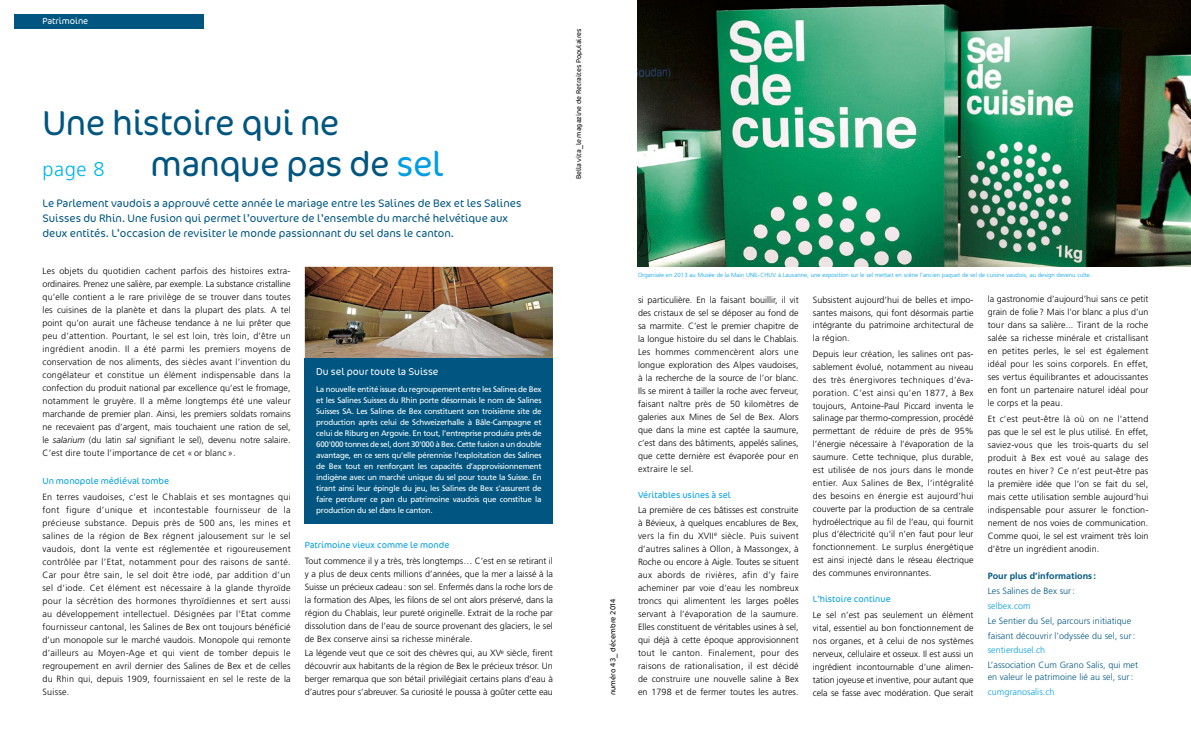
<style>
.page{position:relative;width:1191px;height:738px;background:#fff}
.page>*{position:absolute;margin:0;border:0;box-sizing:border-box;transform-origin:0 0}
.t1{font:300 35px/40.5px "Cocon";letter-spacing:-.015em;color:#005680}
.t2{font:300 20px "Frutiger";color:#00b5ed}
.t3{font:300 11px/15px "Cocon";color:#005680}
.t4{font:300 10px "Cocon";color:#fff}
.t5{font:300 9px/13px "Frutiger";letter-spacing:.01em;color:#000;text-align:justify}
.t6{font:300 9px/14.8px "Frutiger";letter-spacing:.005em;color:#005680}
.t7{font:300 9px "Cocon";color:#009ee3}
.t8{font:300 9px "Frutiger";letter-spacing:.005em;color:#009ee3}
.t9{font:700 9px "Frutiger";color:#005680}
.t10{font:300 9px "Cocon";color:#fff}
.t11{font:300 8.9px/12.9px "Frutiger";color:#000}
.t12{font:300 8.9px "Cocon";color:#009ee3}
.t13{font:8px/11px "Frutiger";letter-spacing:-.03em;color:#fff;text-align:justify}
.t14{font:300 7.5px "Cocon";letter-spacing:.005em;color:#000}
.t15{font:300 7px "Cocon";letter-spacing:.005em;color:#000}
.t16{font:300 6px "Frutiger";letter-spacing:.01em;color:#009ee3}
.s1{color:#009ee3}
.s2{font-style:italic}
.s3{font-size:8.9px}
</style>
<div class="page">
<img style="left:638px;top:0;width:553px;height:266px">
<div style="left:14px;top:14px;width:189px;height:14px;background:#005680"></div>
<img style="left:305px;top:266px;width:248px;height:92px">
<div style="left:305px;top:358px;width:248px;height:165px;background:#005680"></div>
<p class="t10" style="left:43px;top:16px;width:47px">Patrimoine</p>
<h1 class="t1" style="left:151px;top:104px;width:294px;text-indent:-108px">Une histoire qui ne manque pas de <span class="s1">sel</span></h1>
<h2 class="t2" style="left:43px;top:158px;width:63px">page 8</h2>
<p class="t3" style="left:43px;top:196px;width:480px">Le Parlement vaudois a approuvé cette année le mariage entre les Salines de Bex et les Salines<br>Suisses du Rhin. Une fusion qui permet l’ouverture de l’ensemble du marché helvétique aux deux entités. L’occasion de revisiter le monde passionnant du sel dans le canton.</p>
<p class="t5" style="left:43px;top:264px;width:250px">Les objets du quotidien cachent parfois des histoires extra&shy;ordinaires. Prenez une salière, par exemple. La substance cristalline qu’elle contient a le rare privilège de se trouver dans toutes les cuisines de la planète et dans la plupart des plats. A tel point qu’on aurait une fâcheuse tendance à ne lui prêter que peu d’attention. Pourtant, le sel est loin, très loin, d’être un ingrédient anodin. Il a été parmi les premiers moyens de conservation de nos aliments, des siècles avant l’invention du congélateur et constitue un élément indispensable dans la confection du produit national par excellence qu’est le fromage, notamment le gruyère. Il a même longtemps été une valeur marchande de premier plan. Ainsi, les premiers soldats romains ne recevaient pas d’argent, mais touchaient une ration de sel, le <span class="s2">salarium</span> (du latin <span class="s2">sal</span> signifiant le sel), devenu notre salaire.<br>C’est dire toute l’importance de cet « or blanc ».</p>
<p class="t7" style="left:43px;top:475px;width:128px">Un monopole médiéval tombe</p>
<p class="t5" style="left:43px;top:490px;width:250px">En terres vaudoises, c’est le Chablais et ses montagnes qui font figure d’unique et incontestable fournisseur de la précieuse substance. Depuis près de 500 ans, les mines et salines de la région de Bex régnent jalousement sur le sel vaudois, dont la vente est réglementée et rigoureusement contrôlée par l’Etat, notamment pour des raisons de santé.<br>Car pour être sain, le sel doit être iodé, par addition d’un sel d’iode. Cet élément est nécessaire à la glande thyroïde pour la sécrétion des hormones thyroïdiennes et sert aussi au développement intellectuel. Désignées par l’Etat comme fournisseur cantonal, les Salines de Bex ont toujours bénéficié d’un monopole sur le marché vaudois. Monopole qui remonte d’ailleurs au Moyen-Age et qui vient de tomber depuis le regroupement en avril dernier des Salines de Bex et de celles du Rhin qui, depuis 1909, fournissaient en sel le reste de la Suisse.</p>
<p class="t4" style="left:316px;top:365px;width:124px">Du sel pour toute la Suisse</p>
<p class="t13" style="left:316px;top:383px;width:227px">La nouvelle entité issue du regroupement entre les Salines de Bex et les Salines Suisses du Rhin porte désormais le nom de Salines Suisses SA. Les Salines de Bex constituent son troisième site de production après celui de Schweizerhalle à Bâle-Campagne et celui de Riburg en Argovie. En tout, l’entreprise produira près de 600'000 tonnes de sel, dont 30'000 à Bex. Cette fusion a un double avantage, en ce sens qu’elle pérennise l’exploitation des Salines de Bex tout en renforçant les capacités d’approvisionnement indigène avec un marché unique du sel pour toute la Suisse. En tirant ainsi leur épingle du jeu, les Salines de Bex s’assurent de faire perdurer ce pan du patrimoine vaudois que constitue la production du sel dans le canton.</p>
<p class="t7" style="left:305px;top:539px;width:146px">Patrimoine vieux comme le monde</p>
<p class="t5" style="left:305px;top:553px;width:250px">Tout commence il y a très, très longtemps… C’est en se retirant il y a plus de deux cents millions d’années, que la mer a laissé à la Suisse un précieux cadeau: son sel. Enfermés dans la roche lors de la formation des Alpes, les filons de sel ont alors préservé, dans la région du Chablais, leur pureté originelle. Extrait de la roche par dissolution dans de l’eau de source provenant des glaciers, le sel de Bex conserve ainsi sa richesse minérale.</p>
<p class="t5" style="left:305px;top:646px;width:250px">La légende veut que ce soit des chèvres qui, au XV<sup>e</sup> siècle, firent découvrir aux habitants de la région de Bex le précieux trésor. Un berger remarqua que son bétail privilégiait certains plans d’eau à d’autres pour s’abreuver. Sa curiosité le poussa à goûter cette eau</p>
<p class="t15" style="left:575px;top:179px;width:152px;rotate:-90deg">Bella vita_le magazine de Retraites Populaires</p>
<p class="t14" style="left:608px;top:694px;width:98px;rotate:-90deg">numéro 43_ décembre 2014</p>
<p class="t16" style="left:638px;top:271px;width:455px">Organisée en 2013 au Musée de la Main UNIL-CHUV à Lausanne, une exposition sur le sel mettait en scène l’ancien paquet de sel de cuisine vaudois, au design devenu culte.</p>
<p class="t5" style="left:638px;top:293px;width:162px">si particulière. En la faisant bouillir, il vit des cristaux de sel se déposer au fond de sa marmite. C’est le premier chapitre de la longue histoire du sel dans le Chablais.<br>Les hommes commencèrent alors une longue exploration des Alpes vaudoises, à la recherche de la source de l’or blanc.<br>Ils se mirent à tailler la roche avec ferveur, faisant naître près de 50 kilomètres de galeries aux Mines de Sel de Bex. Alors que dans la mine est captée la saumure, c’est dans des bâtiments, appelés salines, que cette dernière est évaporée pour en extraire le sel.</p>
<p class="t7" style="left:638px;top:489px;width:94px">Véritables usines à sel</p>
<p class="t5" style="left:638px;top:503px;width:162px">La première de ces bâtisses est construite à Bévieux, à quelques encablures de Bex, vers la fin du XVII<sup>e</sup> siècle. Puis suivent d’autres salines à Ollon, à Massongex, à Roche ou encore à Aigle. Toutes se situent aux abords de rivières, afin d’y faire acheminer par voie d’eau les nombreux troncs qui alimentent les larges poêles servant à l’évaporation de la saumure.<br>Elles constituent de véritables usines à sel, qui déjà à cette époque approvisionnent tout le canton. Finalement, pour des raisons de rationalisation, il est décidé de construire une nouvelle saline à Bex en 1798 et de fermer toutes les autres.</p>
<p class="t5" style="left:813px;top:293px;width:162px">Subsistent aujourd’hui de belles et impo&shy;santes maisons, qui font <span class="s3">désormais partie</span></p>
<p class="t11" style="left:813px;top:318px;width:162px">intégrante du patrimoine architectural de la région.</p>
<p class="t11" style="left:813px;top:347px;width:162px;text-align:justify">Depuis leur création, les salines ont pas&shy;sablement évolué, notamment au niveau des très énergivores techniques d’éva&shy;poration. C’est ainsi qu’en 1877, à Bex toujours, Antoine-Paul Piccard inventa le salinage par thermo-compression, procédé permettant de réduire de près de 95% l’énergie nécessaire à l’évaporation de la saumure. Cette technique, plus durable, est utilisée de nos jours dans le monde entier. Aux Salines de Bex, l’intégralité des besoins en énergie est aujourd’hui couverte par la production de sa centrale hydroélectrique au fil de l’eau, qui fournit plus d’électricité qu’il n’en faut pour leur fonctionnement. Le surplus énergétique est ainsi injecté dans le réseau électrique des communes environnantes.</p>
<p class="t12" style="left:813px;top:593px;width:79px">L’histoire continue</p>
<p class="t11" style="left:813px;top:608px;width:162px;text-align:justify">Le sel n’est pas seulement un élément vital, essentiel au bon fonctionnement de nos organes, et à celui de nos systèmes nerveux, cellulaire et osseux. Il est aussi un ingrédient incontournable d’une alimen&shy;tation joyeuse et inventive, pour autant que cela se fasse avec modération. Que serait</p>
<p class="t11" style="left:987px;top:293px;width:162px">la gastronomie d’aujourd’hui sans ce petit grain de folie? Mais l’or blanc a plus d’un</p>
<p class="t5" style="left:987px;top:318px;width:162px">tour dans sa salière... Tirant de la roche salée sa richesse minérale et cristallisant en petites perles, le sel est également idéal pour les soins corporels. En effet, ses vertus équilibrantes et adoucissantes en font un partenaire naturel idéal pour le corps et la peau.</p>
<p class="t5" style="left:987px;top:412px;width:162px">Et c’est peut-être là où on ne l’attend pas que le sel est le plus utilisé. En effet, saviez-vous que les trois-quarts du sel produit à Bex est voué au salage des routes en hiver ? Ce n’est peut-être pas la première idée que l’on se fait du sel, mais cette utilisation semble aujourd’hui indispensable pour assurer le fonction&shy;nement de nos voies de communication.<br>Comme quoi, le sel est vraiment très loin d’être un ingrédient anodin.</p>
<p class="t9" style="left:987px;top:570px;width:110px">Pour plus d’informations :</p>
<p class="t6" style="left:987px;top:583px;width:89px">Les Salines de Bex sur:</p>
<p class="t8" style="left:987px;top:600px;width:44px">selbex.com</p>
<p class="t6" style="left:987px;top:612px;width:149px">Le Sentier du Sel, parcours initiatique faisant découvrir l’odyssée du sel, sur:</p>
<p class="t8" style="left:987px;top:644px;width:59px">sentierdusel.ch</p>
<p class="t6" style="left:987px;top:658px;width:152px;line-height:12px">L’association Cum Grano Salis, qui met en valeur le patrimoine lié au sel, sur:</p>
<p class="t8" style="left:987px;top:686px;width:68px">cumgranosalis.ch</p>
</div>
